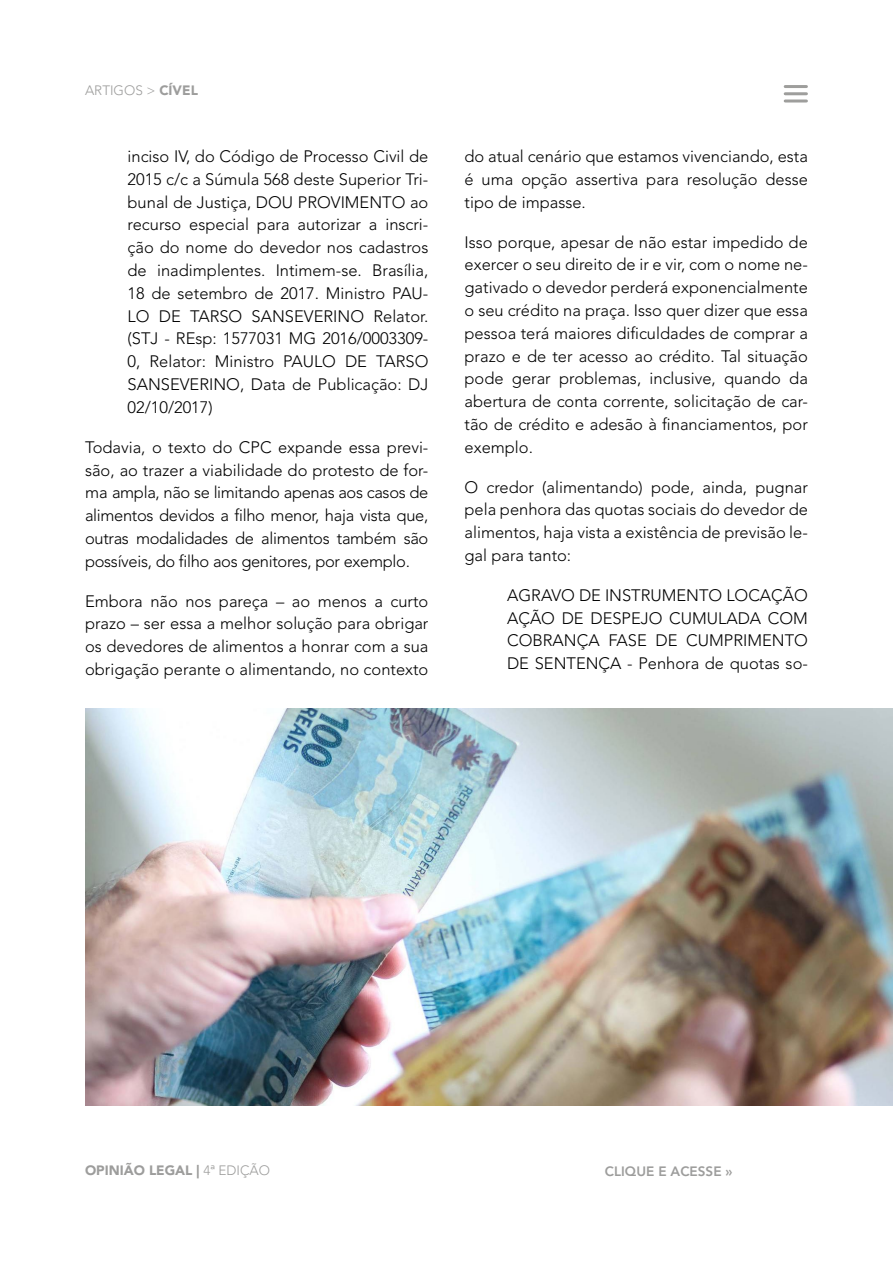
<style>
.page{position:relative;width:893px;height:1263px;background:#fff}
.page>*{position:absolute;margin:0;border:0;box-sizing:border-box;transform-origin:0 0}
.t1{font:300 16.5px/22.8px "Avenir LT Std";color:#000;text-align:justify}
.t2{font:900 13.5px "Avenir LT Std";color:#9d9d9c}
.t3{font:800 13.5px "Avenir LT Std";color:#9d9d9c}
.t4{font:300 13.5px "Avenir LT Std";color:#9d9d9c}
.s1{font-weight:900}
.s2{font-weight:300}
</style>
<div class="page">
<hr style="left:785px;top:85px;width:21px;height:3px;background:#9e9e9c">
<hr style="left:785px;top:92px;width:21px;height:3px;background:#9e9e9c">
<hr style="left:785px;top:99px;width:21px;height:3px;background:#9e9e9c">
<img style="left:86px;top:708px;width:806px;height:397px">
<p class="t4" style="left:85px;top:83px;width:114px">ARTIGOS &gt; <span class="s1">CÍVEL</span></p>
<p class="t1" style="left:128px;top:145px;width:302px">inciso IV, do Código de Processo Civil de 2015 c/c a Súmula 568 deste Superior Tri&shy;bunal de Justiça, DOU PROVIMENTO ao recurso especial para autorizar a inscri&shy;ção do nome do devedor nos cadastros de inadimplentes. Intimem-se. Brasília, 18 de setembro de 2017. Ministro PAU-LO DE TARSO SANSEVERINO Relator. (STJ - REsp: 1577031 MG 2016/0003309- 0, Relator: Ministro PAULO DE TARSO SANSEVERINO, Data de Publicação: DJ 02/10/2017)</p>
<p class="t1" style="left:85px;top:436px;width:345px">Todavia, o texto do CPC expande essa previ&shy;são, ao trazer a viabilidade do protesto de for&shy;ma ampla, não se limitando apenas aos casos de alimentos devidos a filho menor, haja vista que, outras modalidades de alimentos também são possíveis, do filho aos genitores, por exemplo.</p>
<p class="t1" style="left:85px;top:589px;width:345px">Embora não nos pareça – ao menos a curto prazo – ser essa a melhor solução para obrigar os devedores de alimentos a honrar com a sua obrigação perante o alimentando, no contexto</p>
<p class="t1" style="left:465px;top:145px;width:345px">do atual cenário que estamos vivenciando, esta é uma opção assertiva para resolução desse tipo de impasse.</p>
<p class="t1" style="left:465px;top:230px;width:345px">Isso porque, apesar de não estar impedido de exercer o seu direito de ir e vir, com o nome ne&shy;gativado o devedor perderá exponencialmente o seu crédito na praça. Isso quer dizer que essa pessoa terá maiores dificuldades de comprar a prazo e de ter acesso ao crédito. Tal situação pode gerar problemas, inclusive, quando da abertura de conta corrente, solicitação de car&shy;tão de crédito e adesão à financiamentos, por exemplo.</p>
<p class="t1" style="left:465px;top:476px;width:345px">O credor (alimentando) pode, ainda, pugnar pela penhora das quotas sociais do devedor de alimentos, haja vista a existência de previsão le&shy;gal para tanto:</p>
<p class="t1" style="left:507px;top:584px;width:302px">AGRAVO DE INSTRUMENTO LOCAÇÃO AÇÃO DE DESPEJO CUMULADA COM COBRANÇA FASE DE CUMPRIMENTO DE SENTENÇA - Penhora de quotas so-</p>
<p class="t2" style="left:85px;top:1162px;width:187px">OPINIÃO LEGAL | <span class="s2">4a EDIÇÃO</span></p>
<p class="t3" style="left:605px;top:1164px;width:129px">CLIQUE E ACESSE »</p>
</div>
